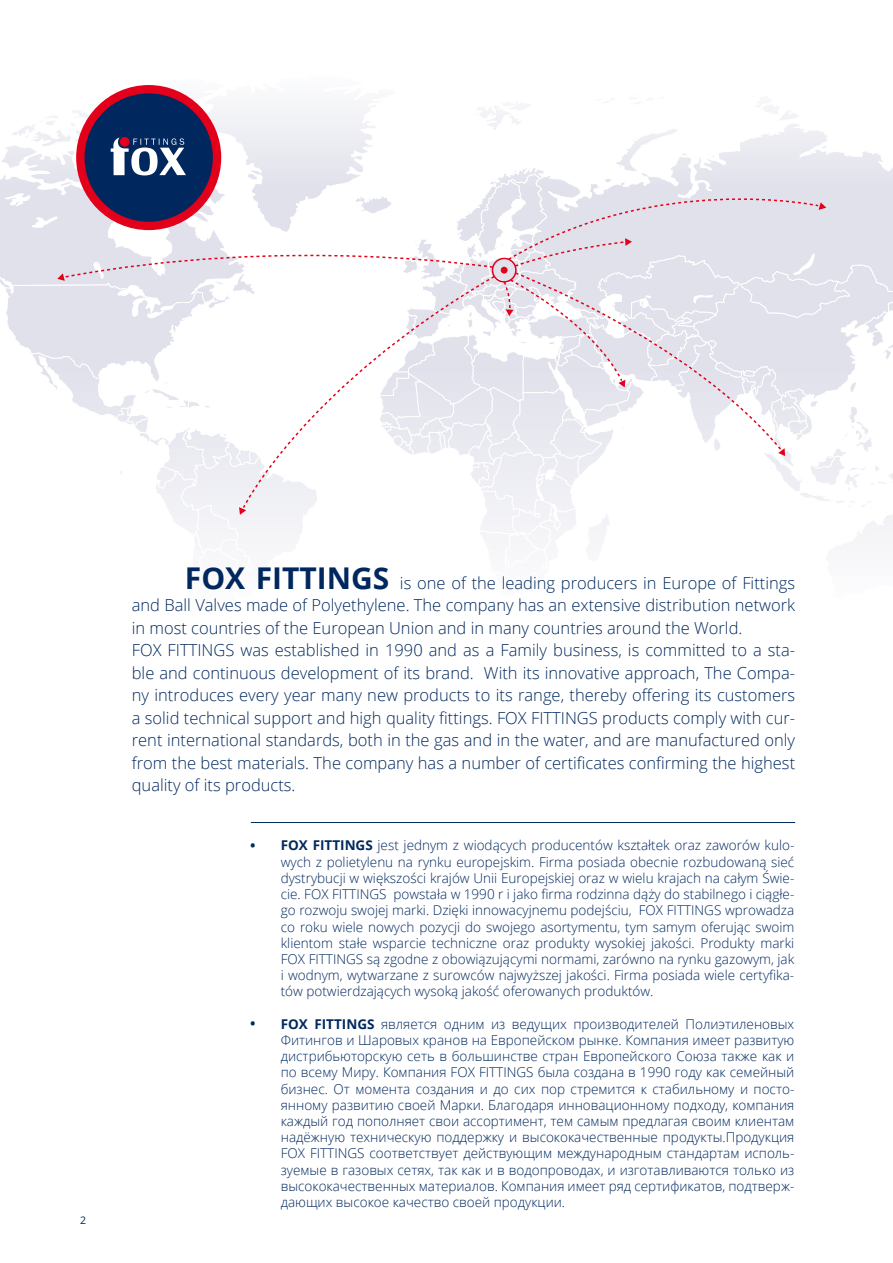
<style>
.page{position:relative;width:893px;height:1263px;background:#fff}
.page>*{position:absolute;margin:0;border:0;box-sizing:border-box;transform-origin:0 0}
.t1{font:18px "Open Sans";color:#00285e}
.t2{font:300 16.5px/22.5px "Open Sans";color:#00285e}
.t3{font:300 13.5px/16.2px "Open Sans";color:#00285e;text-align:justify}
.t4{font:10.5px "Open Sans";color:#00285e}
.s1{font-weight:700;font-size:30px}
.s2{font-weight:700}
</style>
<div class="page">
<svg style="left:0;top:188px;width:31px;height:162px"></svg>
<hr style="left:251px;top:822px;width:544px;height:1px;background:#00285e">
<svg style="left:31px;top:85px;width:862px;height:450px"></svg>
<p class="t4" style="left:80px;top:1213px;width:8px">2</p>
<p class="t2" style="left:132px;top:571px;width:665px;text-indent:53px"><span class="s1">FOX FITTINGS</span> is one of the leading producers in Europe of Fittings and Ball Valves made of Polyethylene. The company has an extensive distribution network in most countries of the European Union and in many countries around the World.<br>FOX FITTINGS was established in 1990 and as a Family business, is committed to a sta&shy;ble and continuous development of its brand. With its innovative approach, The Compa&shy;ny introduces every year many new products to its range, thereby offering its customers a solid technical support and high quality fittings. FOX FITTINGS products comply with cur&shy;rent international standards, both in the gas and in the water, and are manufactured only from the best materials. The company has a number of certificates confirming the highest quality of its products.</p>
<h1 class="t1" style="left:250px;top:833px;width:8px">•</h1>
<h1 class="t1" style="left:250px;top:1011px;width:8px">•</h1>
<p class="t3" style="left:281px;top:837px;width:515px"><span class="s2">FOX FITTINGS</span> jest jednym z wiodących producentów kształtek oraz zaworów kulo&shy;wych z polietylenu na rynku europejskim. Firma posiada obecnie rozbudowaną sieć dystrybucji w większości krajów Unii Europejskiej oraz w wielu krajach na całym Świe&shy;cie. FOX FITTINGS powstała w 1990 r i jako firma rodzinna dąży do stabilnego i ciągłe&shy;go rozwoju swojej marki. Dzięki innowacyjnemu podejściu, FOX FITTINGS wprowadza co roku wiele nowych pozycji do swojego asortymentu, tym samym oferując swoim klientom stałe wsparcie techniczne oraz produkty wysokiej jakości. Produkty marki FOX FITTINGS są zgodne z obowiązującymi normami, zarówno na rynku gazowym, jak i wodnym, wytwarzane z surowców najwyższej jakości. Firma posiada wiele certyfika&shy;tów potwierdzających wysoką jakość oferowanych produktów.</p>
<p class="t3" style="left:281px;top:1015px;width:515px"><span class="s2">FOX FITTINGS</span> является одним из ведущих производителей Полиэтиленовых Фитингов и Шаровых кранов на Европейском рынке. Компания имеет развитую дистрибьюторскую сеть в большинстве стран Европейского Союза также как и по всему Миру. Компания FOX FITTINGS была создана в 1990 году как семейный бизнес. От момента создания и до сих пор стремится к стабильному и посто&shy;янному развитию своей Марки. Благодаря инновационному подходу, компания каждый год пополняет свои ассортимент, тем самым предлагая своим клиентам надёжную техническую поддержку и высококачественные продукты.Продукция FOX FITTINGS соответствует действующим международным стандартам исполь&shy;зуемые в газовых сетях, так как и в водопроводах, и изготавливаются только из высококачественных материалов. Компания имеет ряд сертификатов, подтверж&shy;дающих высокое качество своей продукции.</p>
</div>
